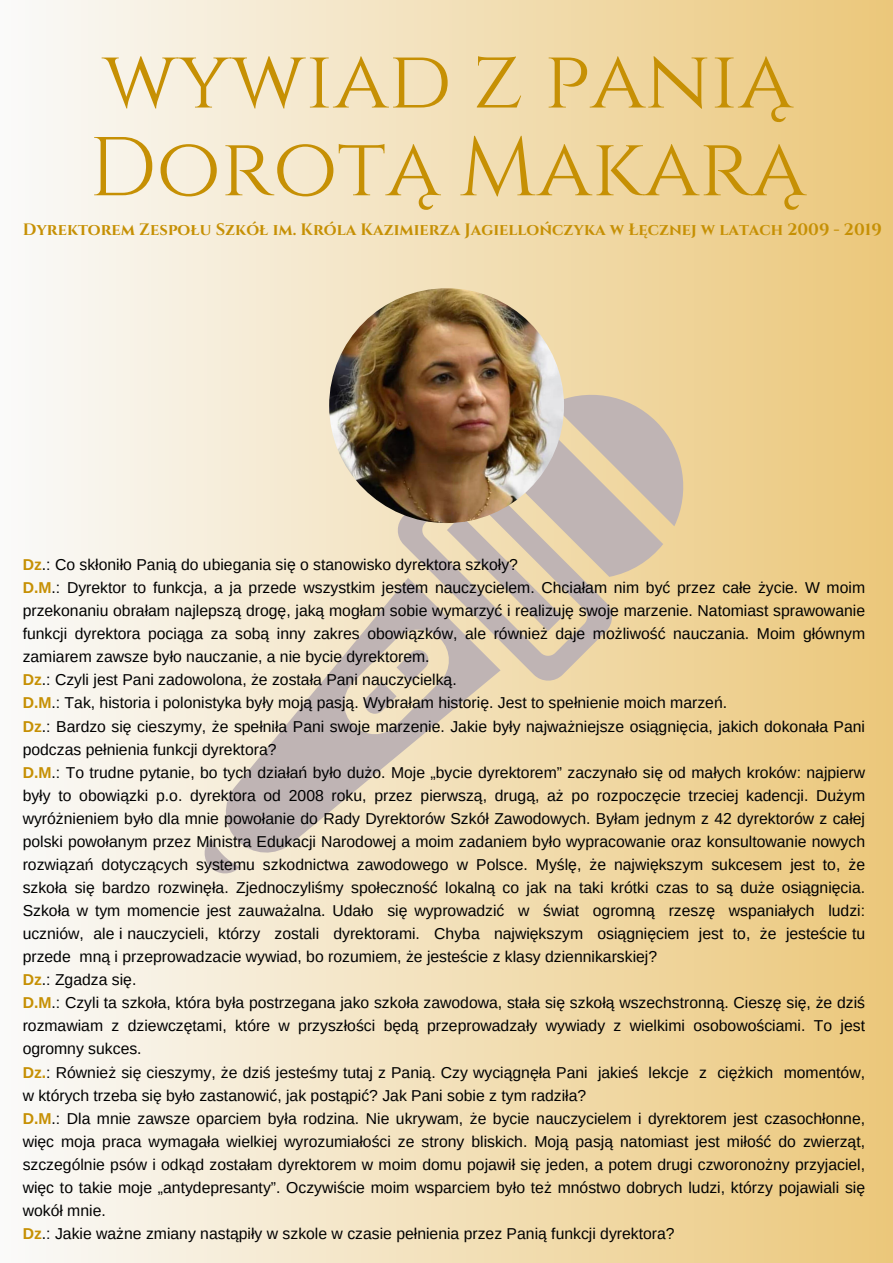
<style>
.page{position:relative;width:893px;height:1263px;background:#fff}
.page>*{position:absolute;margin:0;border:0;box-sizing:border-box;transform-origin:0 0}
.t1{font:83.25px/87.8px "Cinzel";color:#c69004}
.t2{font:700 16.5px "Cinzel";color:#c69004}
.t3{font:15.75px/23.1px "Arimo";color:#000;text-align:justify}
.s1{font-weight:700;color:#c69004}
</style>
<div class="page">
<div style="left:0;top:0;width:893px;height:1263px;background:linear-gradient(to right,#fafafa,#ebc77a)"></div>
<svg style="left:222px;top:578px;width:278px;height:279px;background:#e3d6c1"></svg>
<svg style="left:203px;top:838px;width:37px;height:37px"></svg>
<svg style="left:361px;top:649px;width:68px;height:65px;background:#e1d3bd"></svg>
<svg style="left:396px;top:512px;width:218px;height:171px;background:#d8c9b4"></svg>
<svg style="left:447px;top:387px;width:243px;height:244px;background:#d6c5ac"></svg>
<img style="left:329px;top:288px;width:235px;height:235px;border-radius:50%">
<p class="t1" style="left:89px;top:39px;width:716px">wywiad z panią<br>Dorotą Makarą</p>
<p class="t2" style="left:23px;top:219px;width:860px">Dyrektorem Zespołu Szkół im. Króla Kazimierza Jagiellończyka w Łęcznej w latach 2009 - 2019</p>
<p class="t3" style="left:23px;top:553px;width:497px"><span class="s1">Dz</span>.: Co skłoniło Panią do ubiegania się o stanowisko dyrektora szkoły?</p>
<p class="t3" style="left:23px;top:576px;width:844px"><span class="s1">D.M</span>.: Dyrektor to funkcja, a ja przede wszystkim jestem nauczycielem. Chciałam nim być przez całe życie. W moim przekonaniu obrałam najlepszą drogę, jaką mogłam sobie wymarzyć i realizuję swoje marzenie. Natomiast sprawowanie funkcji dyrektora pociąga za sobą inny zakres obowiązków, ale również daje możliwość nauczania. Moim głównym zamiarem zawsze było nauczanie, a nie bycie dyrektorem.</p>
<p class="t3" style="left:23px;top:668px;width:435px"><span class="s1">Dz</span>.: Czyli jest Pani zadowolona, że została Pani nauczycielką.</p>
<p class="t3" style="left:23px;top:691px;width:706px"><span class="s1">D.M</span>.: Tak, historia i polonistyka były moją pasją. Wybrałam historię. Jest to spełnienie moich marzeń.</p>
<p class="t3" style="left:23px;top:714px;width:844px"><span class="s1">Dz</span>.: Bardzo się cieszymy, że spełniła Pani swoje marzenie. Jakie były najważniejsze osiągnięcia, jakich dokonała Pani podczas pełnienia funkcji dyrektora?</p>
<p class="t3" style="left:23px;top:761px;width:844px"><span class="s1">D.M</span>.: To trudne pytanie, bo tych działań było dużo. Moje „bycie dyrektorem” zaczynało się od małych kroków: najpierw były to obowiązki p.o. dyrektora od 2008 roku, przez pierwszą, drugą, aż po rozpoczęcie trzeciej kadencji. Dużym wyróżnieniem było dla mnie powołanie do Rady Dyrektorów Szkół Zawodowych. Byłam jednym z 42 dyrektorów z całej polski powołanym przez Ministra Edukacji Narodowej a moim zadaniem było wypracowanie oraz konsultowanie nowych rozwiązań dotyczących systemu szkodnictwa zawodowego w Polsce. Myślę, że największym sukcesem jest to, że szkoła się bardzo rozwinęła. Zjednoczyliśmy społeczność lokalną co jak na taki krótki czas to są duże osiągnięcia.<br>Szkoła w tym momencie jest zauważalna. Udało się wyprowadzić w świat ogromną rzeszę wspaniałych ludzi: uczniów, ale i nauczycieli, którzy zostali dyrektorami. Chyba największym osiągnięciem jest to, że jesteście tu przede mną i przeprowadzacie wywiad, bo rozumiem, że jesteście z klasy dziennikarskiej?</p>
<p class="t3" style="left:23px;top:968px;width:115px"><span class="s1">Dz</span>.: Zgadza się.</p>
<p class="t3" style="left:23px;top:991px;width:844px"><span class="s1">D.M</span>.: Czyli ta szkoła, która była postrzegana jako szkoła zawodowa, stała się szkołą wszechstronną. Cieszę się, że dziś rozmawiam z dziewczętami, które w przyszłości będą przeprowadzały wywiady z wielkimi osobowościami. To jest ogromny sukces.</p>
<p class="t3" style="left:23px;top:1060px;width:844px"><span class="s1">Dz.</span>: Również się cieszymy, że dziś jesteśmy tutaj z Panią. Czy wyciągnęła Pani jakieś lekcje z ciężkich momentów, w których trzeba się było zastanowić, jak postąpić? Jak Pani sobie z tym radziła?</p>
<p class="t3" style="left:23px;top:1106px;width:844px"><span class="s1">D.M</span>.: Dla mnie zawsze oparciem była rodzina. Nie ukrywam, że bycie nauczycielem i dyrektorem jest czasochłonne, więc moja praca wymagała wielkiej wyrozumiałości ze strony bliskich. Moją pasją natomiast jest miłość do zwierząt, szczególnie psów i odkąd zostałam dyrektorem w moim domu pojawił się jeden, a potem drugi czworonożny przyjaciel, więc to takie moje „antydepresanty”. Oczywiście moim wsparciem było też mnóstwo dobrych ludzi, którzy pojawiali się wokół mnie.</p>
<p class="t3" style="left:23px;top:1222px;width:653px"><span class="s1">Dz</span>.: Jakie ważne zmiany nastąpiły w szkole w czasie pełnienia przez Panią funkcji dyrektora?</p>
</div>
